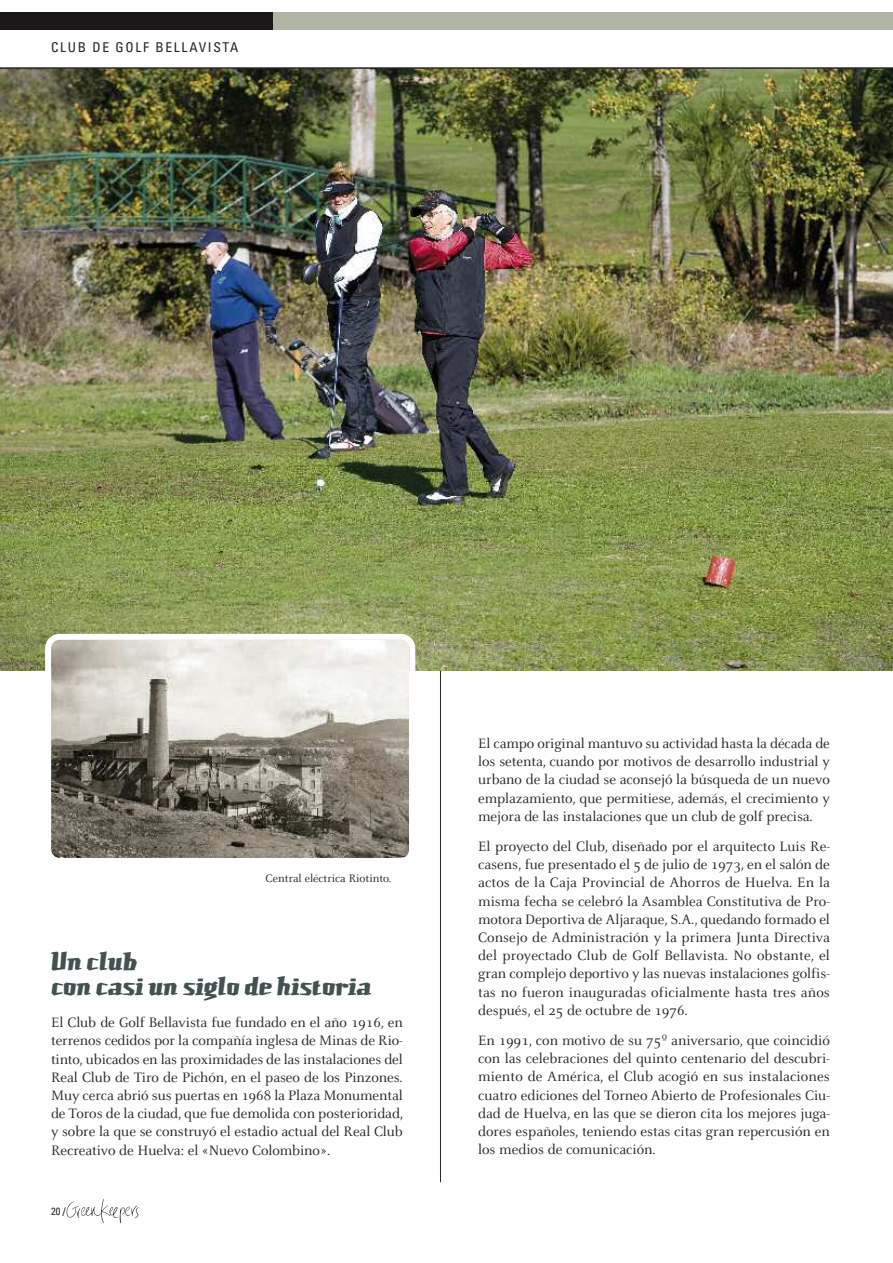
<style>
.page{position:relative;width:893px;height:1263px;background:#fff}
.page>*{position:absolute;margin:0;border:0;box-sizing:border-box;transform-origin:0 0}
.t1{font:30px/25.5px "Jacque Fat";color:#435151}
.t2{font:15px/18.1px "Celeste";letter-spacing:-.005em;color:#272627;text-align:justify}
.t3{font:condensed 13.5px "Univers LT Std";letter-spacing:.125em;color:#272627}
.t4{font:12px "Celeste";color:#272627}
.t5{font:condensed 10.5px "Univers LT Std";color:#272627}
.s1{color:#000}
</style>
<div class="page">
<hr style="left:440px;top:631px;width:1px;height:551px;background:#272627">
<img style="left:0;top:69px;width:892px;height:601px">
<hr style="left:0;top:67px;width:892px;height:2px;background:#272627">
<svg style="left:66px;top:1199px;width:73px;height:24px"></svg>
<div style="left:0;top:13px;width:892px;height:17px;background:#afb5a2"></div>
<div style="left:0;top:13px;width:272px;height:17px;background:#1b1819"></div>
<svg style="left:45px;top:634px;width:370px;height:224px;background:#a7a399"></svg>
<p class="t3" style="left:51px;top:43px;width:189px">CLUB DE GOLF BELLAVISTA</p>
<p class="t4" style="left:265px;top:871px;width:127px">Central eléctrica Riotinto.</p>
<p class="t1" style="left:51px;top:946px;width:322px">Un club<br>con casi un siglo de historia</p>
<p class="t2" style="left:51px;top:1013px;width:353px">El Club de Golf Bellavista fue fundado en el año 1916, en terrenos cedidos por la compañía inglesa de Minas de Rio&shy;tinto, ubicados en las proximidades de las instalaciones del Real Club de Tiro de Pichón, en el paseo de los Pinzones.<br>Muy cerca abrió sus puertas en 1968 la Plaza Monumental de Toros de la ciudad, que fue demolida con posterioridad, y sobre la que se construyó el estadio actual del Real Club Recreativo de Huelva: el «Nuevo Colombino».</p>
<p class="t5" style="left:51px;top:1207px;width:16px">20 <span class="s1">/</span></p>
<p class="t2" style="left:478px;top:734px;width:353px">El campo original mantuvo su actividad hasta la década de los setenta, cuando por motivos de desarrollo industrial y urbano de la ciudad se aconsejó la búsqueda de un nuevo emplazamiento, que permitiese, además, el crecimiento y mejora de las instalaciones que un club de golf precisa.</p>
<p class="t2" style="left:478px;top:837px;width:353px">El proyecto del Club, diseñado por el arquitecto Luis Re&shy;casens, fue presentado el 5 de julio de 1973, en el salón de actos de la Caja Provincial de Ahorros de Huelva. En la misma fecha se celebró la Asamblea Constitutiva de Pro&shy;motora Deportiva de Aljaraque, S.A., quedando formado el Consejo de Administración y la primera Junta Directiva del proyectado Club de Golf Bellavista. No obstante, el gran complejo deportivo y las nuevas instalaciones golfis&shy;tas no fueron inauguradas oficialmente hasta tres años después, el 25 de octubre de 1976.</p>
<p class="t2" style="left:478px;top:1031px;width:353px">En 1991, con motivo de su 75º aniversario, que coincidió con las celebraciones del quinto centenario del descubri&shy;miento de América, el Club acogió en sus instalaciones cuatro ediciones del Torneo Abierto de Profesionales Ciu&shy;dad de Huelva, en las que se dieron cita los mejores juga&shy;dores españoles, teniendo estas citas gran repercusión en los medios de comunicación.</p>
</div>
